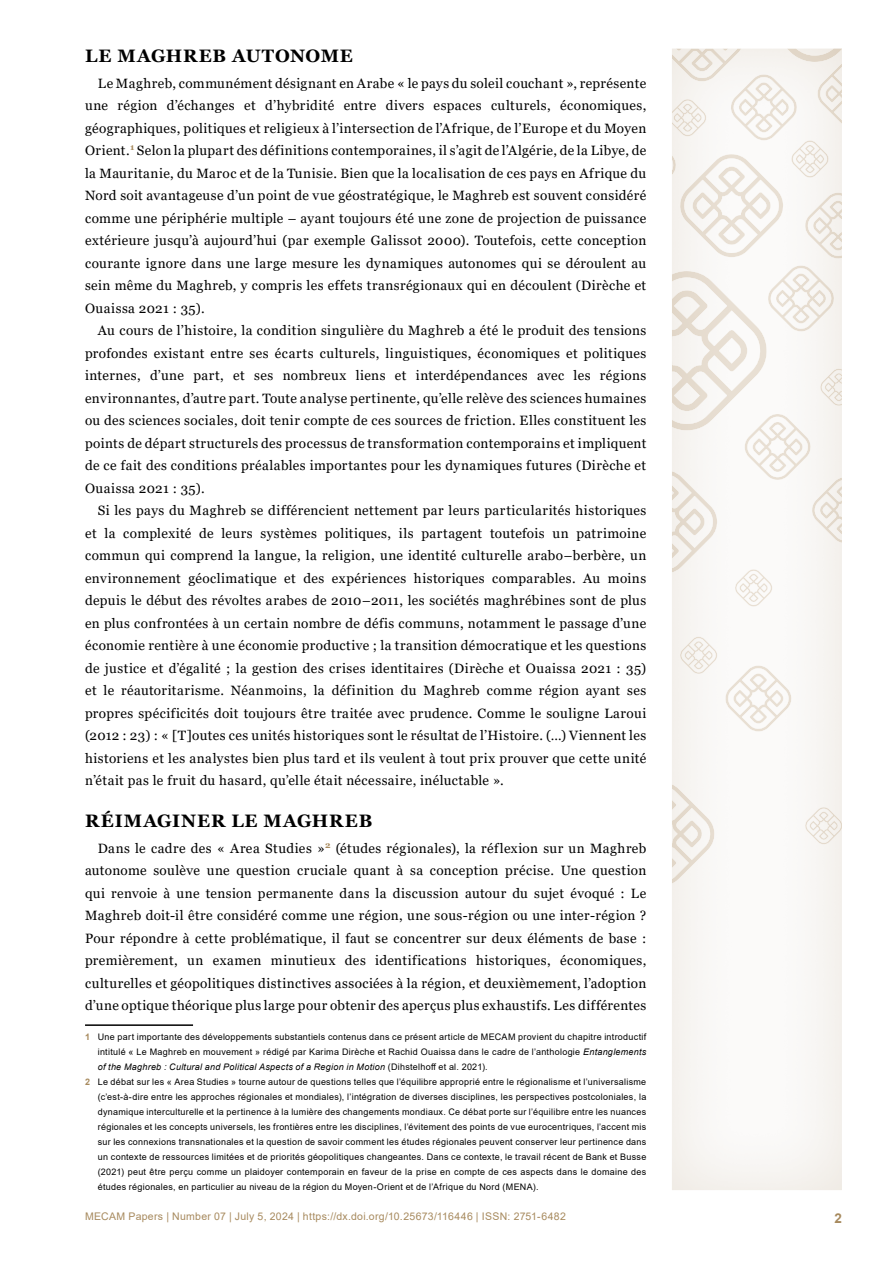
<style>
.page{position:relative;width:893px;height:1263px;background:#fff}
.page>*{position:absolute;margin:0;border:0;box-sizing:border-box;transform-origin:0 0}
.t1{font:700 18px "Georgia";letter-spacing:.045em;color:#000}
.t2{font:13.5px/22.5px "Georgia";letter-spacing:.03em;color:#000;text-align:justify}
.t3{font:700 13.5px "Arial";color:#a78a5e}
.t4{font:10.5px "Arial";letter-spacing:.03em;color:#a78a5e}
.t5{font:9px/15px "Arial";letter-spacing:.03em;color:#000;text-align:justify}
.t6{font:9px/15px "Arial MT2";letter-spacing:.03em;color:#000}
.t7{font:italic 9px "Arial";letter-spacing:.03em;color:#000}
.s1{font-weight:700;color:#a78a5e}
.s2{font-style:italic}
.s3{font-family:"Arial MT2";font-style:normal}
</style>
<div class="page">
<div style="left:659px;top:37px;width:197px;height:1154px;background:#a78a5e;opacity:.18"></div>
<hr style="left:85px;top:1024px;width:108px;height:2px;background:#000">
<h1 class="t1" style="left:85px;top:44px;width:269px">LE MAGHREB AUTONOME</h1>
<p class="t2" style="left:85px;top:72px;width:563px;text-indent:13px">Le Maghreb, communément désignant en Arabe « le pays du soleil couchant », représente une région d’échanges et d’hybridité entre divers espaces culturels, économiques, géographiques, politiques et religieux à l’intersection de l’Afrique, de l’Europe et du Moyen Orient.<sup>1</sup> Selon la plupart des définitions contemporaines, il s’agit de l’Algérie, de la Libye, de la Mauritanie, du Maroc et de la Tunisie. Bien que la localisation de ces pays en Afrique du Nord soit avantageuse d’un point de vue géostratégique, le Maghreb est souvent considéré comme une périphérie multiple – ayant toujours été une zone de projection de puissance extérieure jusqu’à aujourd’hui (par exemple Galissot 2000). Toutefois, cette conception courante ignore dans une large mesure les dynamiques autonomes qui se déroulent au sein même du Maghreb, y compris les effets transrégionaux qui en découlent (Dirèche et Ouaissa 2021 : 35).</p>
<p class="t2" style="left:85px;top:319px;width:563px;text-indent:13px">Au cours de l’histoire, la condition singulière du Maghreb a été le produit des tensions profondes existant entre ses écarts culturels, linguistiques, économiques et politiques internes, d’une part, et ses nombreux liens et interdépendances avec les régions environnantes, d’autre part. Toute analyse pertinente, qu’elle relève des sciences humaines ou des sciences sociales, doit tenir compte de ces sources de friction. Elles constituent les points de départ structurels des processus de transformation contemporains et impliquent de ce fait des conditions préalables importantes pour les dynamiques futures (Dirèche et Ouaissa 2021 : 35).</p>
<p class="t2" style="left:85px;top:499px;width:563px;text-indent:13px">Si les pays du Maghreb se différencient nettement par leurs particularités historiques et la complexité de leurs systèmes politiques, ils partagent toutefois un patrimoine commun qui comprend la langue, la religion, une identité culturelle arabo–berbère, un environnement géoclimatique et des expériences historiques comparables. Au moins depuis le début des révoltes arabes de 2010–2011, les sociétés maghrébines sont de plus en plus confrontées à un certain nombre de défis communs, notamment le passage d’une économie rentière à une économie productive ; la transition démocratique et les questions de justice et d’égalité ; la gestion des crises identitaires (Dirèche et Ouaissa 2021 : 35) et le réautoritarisme. Néanmoins, la définition du Maghreb comme région ayant ses propres spécificités doit toujours être traitée avec prudence. Comme le souligne Laroui (2012 : 23) : « [T]outes ces unités historiques sont le résultat de l’Histoire. (…) Viennent les historiens et les analystes bien plus tard et ils veulent à tout prix prouver que cette unité n’était pas le fruit du hasard, qu’elle était nécessaire, inéluctable ».</p>
<h1 class="t1" style="left:85px;top:809px;width:289px">RÉIMAGINER LE MAGHREB</h1>
<p class="t2" style="left:85px;top:837px;width:563px;text-indent:13px">Dans le cadre des « Area Studies »<sup>2</sup> (études régionales), la réflexion sur un Maghreb autonome soulève une question cruciale quant à sa conception précise. Une question qui renvoie à une tension permanente dans la discussion autour du sujet évoqué : Le Maghreb doit-il être considéré comme une région, une sous-région ou une inter-région ?<br>Pour répondre à cette problématique, il faut se concentrer sur deux éléments de base : premièrement, un examen minutieux des identifications historiques, économiques, culturelles et géopolitiques distinctives associées à la région, et deuxièmement, l’adoption d’une optique théorique plus large pour obtenir des aperçus plus exhaustifs. Les différentes</p>
<p class="t5" style="left:85px;top:1029px;width:563px"><span class="s1">1</span> Une part importante des développements substantiels contenus dans ce présent article de MECAM provient du chapitre introductif</p>
<p class="t5" style="left:98px;top:1044px;width:550px">intitulé « Le Maghreb en mouvement » rédigé par Karima Dirèche et Rachid Ouaissa dans le cadre de l’anthologie <span class="s2">Entanglements</span></p>
<p class="t7" style="left:98px;top:1061px;width:391px">of the Maghreb : Cultural and Political Aspects of a Region in Motion <span class="s3">(Dihstelhoff et al. 2021).</span></p>
<p class="t5" style="left:85px;top:1074px;width:563px"><span class="s1">2</span> Le débat sur les « Area Studies » tourne autour de questions telles que l’équilibre approprié entre le régionalisme et l’universalisme</p>
<p class="t6" style="left:98px;top:1089px;width:550px">(c’est-à-dire entre les approches régionales et mondiales), l’intégration de diverses disciplines, les perspectives postcoloniales, la</p>
<p class="t5" style="left:98px;top:1104px;width:550px">dynamique interculturelle et la pertinence à la lumière des changements mondiaux. Ce débat porte sur l’équilibre entre les nuances régionales et les concepts universels, les frontières entre les disciplines, l’évitement des points de vue eurocentriques, l’accent mis sur les connexions transnationales et la question de savoir comment les études régionales peuvent conserver leur pertinence dans un contexte de ressources limitées et de priorités géopolitiques changeantes. Dans ce contexte, le travail récent de Bank et Busse</p>
<p class="t6" style="left:98px;top:1164px;width:550px">(2021) peut être perçu comme un plaidoyer contemporain en faveur de la prise en compte de ces aspects dans le domaine des études régionales, en particulier au niveau de la région du Moyen-Orient et de l’Afrique du Nord (MENA).</p>
<p class="t4" style="left:85px;top:1209px;width:482px">MECAM Papers | Number 07 | July 5, 2024 | https://dx.doi.org/10.25673/116446 | ISSN: 2751-6482</p>
<p class="t3" style="left:834px;top:1208px;width:9px">2</p>
</div>
